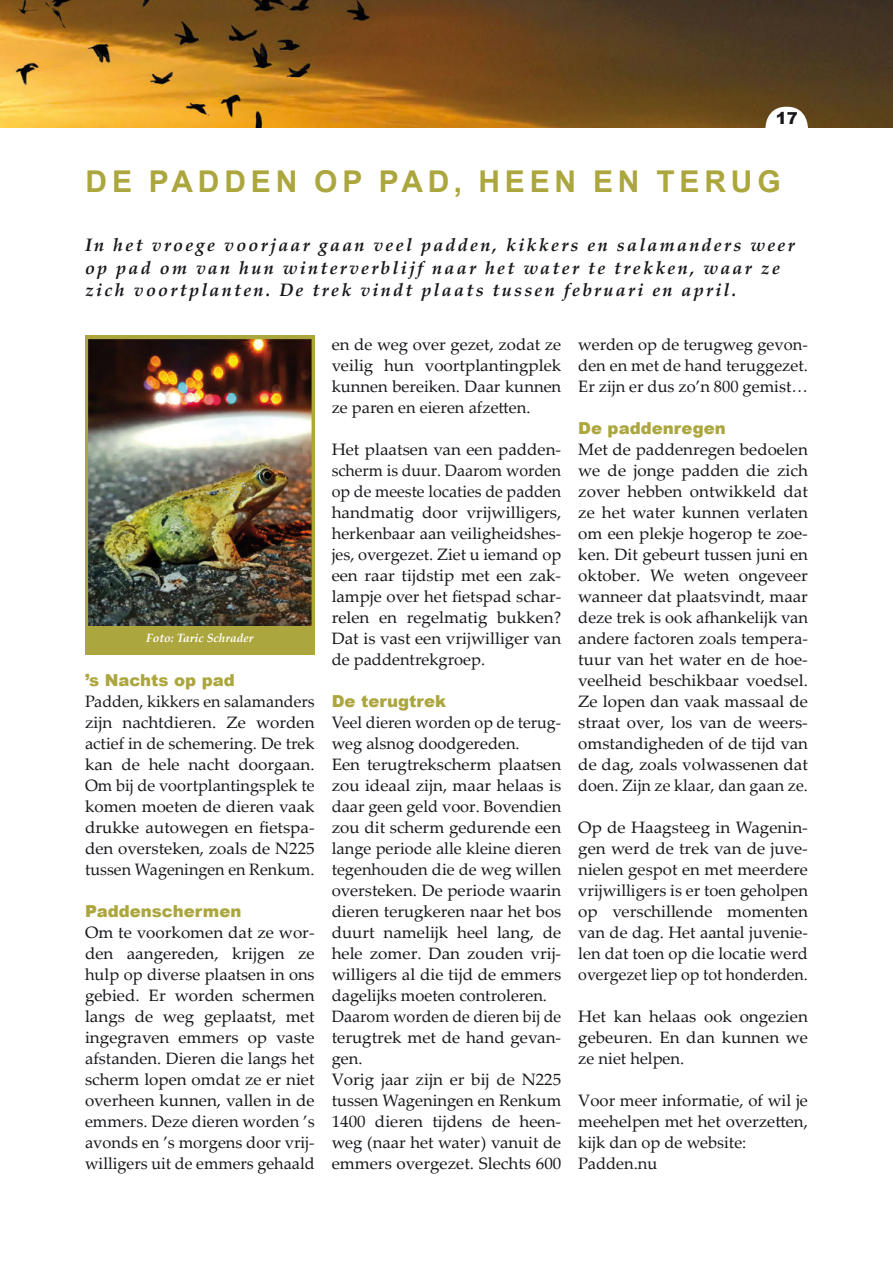
<style>
.page{position:relative;width:893px;height:1263px;background:#fff}
.page>*{position:absolute;margin:0;border:0;box-sizing:border-box;transform-origin:0 0}
.kop_toc{font:700 30px "Arial";letter-spacing:.16em;color:#aca63e}
.inleiding{font:italic 700 18px/22.5px "Palatino Linotype";letter-spacing:.125em;color:#1a171c}
.tekst__space_after{font:16.5px/21px "Palatino Linotype";color:#1a171c;text-align:justify}
.tekst{font:16.5px/21px "Palatino Linotype";color:#1a171c;text-align:justify}
.subkop{font:900 16.5px "Arial";color:#aca63e}
.t1{font:900 16.5px "Arial";color:#1a171c}
.caption_wit{font:italic 700 12px "Palatino Linotype";color:#fff}
</style>
<div class="page">
<img style="left:0;top:0;width:893px;height:128px">
<img style="left:85px;top:335px;width:230px;height:320px">
<svg style="left:765px;top:107px;width:43px;height:21px"></svg>
<p class="t1" style="left:776px;top:106px;width:24px">17</p>
<p class="kop_toc" style="left:86px;top:160px;width:697px">DE PADDEN OP PAD, HEEN EN TERUG</p>
<p class="inleiding" style="left:85px;top:233px;width:711px">In het vroege voorjaar gaan veel padden, kikkers en salamanders weer op pad om van hun winterverblijf naar het water te trekken, waar ze zich voortplanten. De trek vindt plaats tussen februari en april.</p>
<p class="tekst__space_after" style="left:332px;top:334px;width:231px">en de weg over gezet, zodat ze veilig hun voortplantingplek kunnen bereiken. Daar kunnen ze paren en eieren afzetten.</p>
<p class="tekst__space_after" style="left:332px;top:439px;width:231px">Het plaatsen van een padden&shy;scherm is duur. Daarom worden op de meeste locaties de padden handmatig door vrijwilligers, herkenbaar aan veiligheidshes&shy;jes, overgezet. Ziet u iemand op een raar tijdstip met een zak&shy;lampje over het fietspad schar&shy;relen en regelmatig bukken?<br>Dat is vast een vrijwilliger van de paddentrekgroep.</p>
<p class="subkop" style="left:332px;top:689px;width:116px">De terugtrek</p>
<p class="tekst" style="left:332px;top:712px;width:231px">Veel dieren worden op de terug&shy;weg alsnog doodgereden.</p>
<p class="tekst" style="left:332px;top:754px;width:231px">Een terugtrekscherm plaatsen zou ideaal zijn, maar helaas is daar geen geld voor. Bovendien zou dit scherm gedurende een lange periode alle kleine dieren tegenhouden die de weg willen oversteken. De periode waarin dieren terugkeren naar het bos duurt namelijk heel lang, de hele zomer. Dan zouden vrij&shy;willigers al die tijd de emmers dagelijks moeten controleren.</p>
<p class="tekst" style="left:332px;top:1006px;width:231px">Daarom worden de dieren bij de terugtrek met de hand gevan&shy;gen.</p>
<p class="tekst__space_after" style="left:332px;top:1069px;width:231px">Vorig jaar zijn er bij de N225 tussen Wageningen en Renkum 1400 dieren tijdens de heen&shy;weg (naar het water) vanuit de emmers overgezet. Slechts 600</p>
<p class="tekst__space_after" style="left:578px;top:334px;width:231px">werden op de terugweg gevon&shy;den en met de hand teruggezet.<br>Er zijn er dus zo’n 800 gemist…</p>
<p class="subkop" style="left:578px;top:416px;width:149px">De paddenregen</p>
<p class="tekst__space_after" style="left:578px;top:439px;width:231px">Met de paddenregen bedoelen we de jonge padden die zich zover hebben ontwikkeld dat ze het water kunnen verlaten om een plekje hogerop te zoe&shy;ken. Dit gebeurt tussen juni en oktober. We weten ongeveer wanneer dat plaatsvindt, maar deze trek is ook afhankelijk van andere factoren zoals tempera&shy;tuur van het water en de hoe&shy;veelheid beschikbaar voedsel.<br>Ze lopen dan vaak massaal de straat over, los van de weers&shy;omstandigheden of de tijd van de dag, zoals volwassenen dat doen. Zijn ze klaar, dan gaan ze.</p>
<p class="tekst__space_after" style="left:578px;top:817px;width:231px">Op de Haagsteeg in Wagenin&shy;gen werd de trek van de juve&shy;nielen gespot en met meerdere vrijwilligers is er toen geholpen op verschillende momenten van de dag. Het aantal juvenie&shy;len dat toen op die locatie werd overgezet liep op tot honderden.</p>
<p class="tekst__space_after" style="left:578px;top:1006px;width:231px">Het kan helaas ook ongezien gebeuren. En dan kunnen we ze niet helpen.</p>
<p class="tekst" style="left:578px;top:1090px;width:231px">Voor meer informatie, of wil je meehelpen met het overzetten, kijk dan op de website:</p>
<p class="tekst__space_after" style="left:578px;top:1153px;width:81px">Padden.nu</p>
<p class="caption_wit" style="left:146px;top:630px;width:109px">Foto: Taric Schrader</p>
<p class="subkop" style="left:85px;top:668px;width:151px">’s Nachts op pad</p>
<p class="tekst__space_after" style="left:85px;top:691px;width:231px">Padden, kikkers en salamanders zijn nachtdieren. Ze worden actief in de schemering. De trek kan de hele nacht doorgaan.<br>Om bij de voortplantingsplek te komen moeten de dieren vaak drukke autowegen en fietspa&shy;den oversteken, zoals de N225 tussen Wageningen en Renkum.</p>
<p class="subkop" style="left:85px;top:899px;width:158px">Paddenschermen</p>
<p class="tekst__space_after" style="left:85px;top:922px;width:231px">Om te voorkomen dat ze wor&shy;den aangereden, krijgen ze hulp op diverse plaatsen in ons gebied. Er worden schermen langs de weg geplaatst, met ingegraven emmers op vaste afstanden. Dieren die langs het scherm lopen omdat ze er niet overheen kunnen, vallen in de emmers. Deze dieren worden ’s avonds en ’s morgens door vrij&shy;willigers uit de emmers gehaald</p>
</div>
